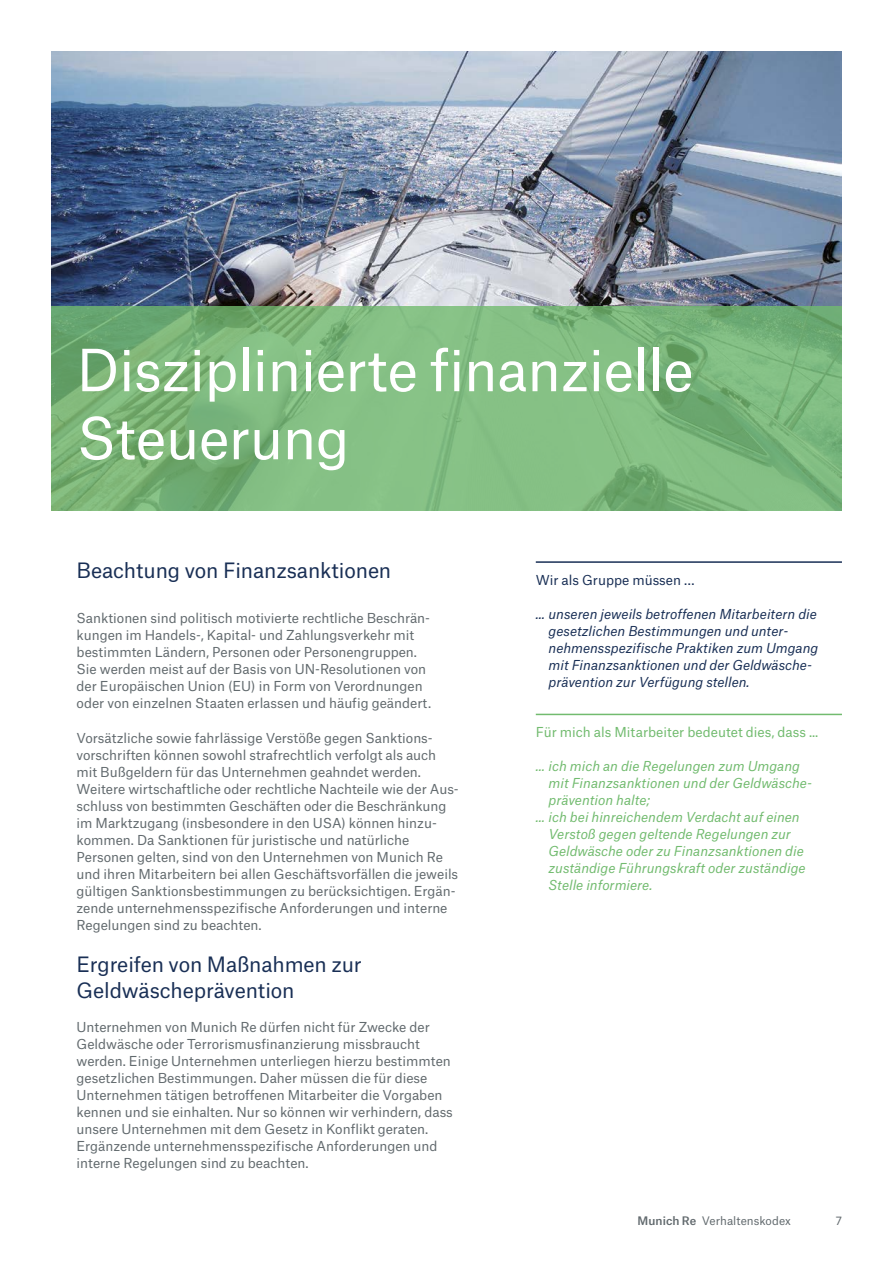
<style>
.page{position:relative;width:893px;height:1263px;background:#fff}
.page>*{position:absolute;margin:0;border:0;box-sizing:border-box;transform-origin:0 0}
.t1{font:55.5px/68.1px "Munich Re";letter-spacing:-.01em;color:#fff}
.t2{font:20.25px/25.5px "Munich Re";letter-spacing:-.005em;color:#192f55}
.t3{font:13.2px/17px "Munich Re";color:#626a6e}
.t4{font:italic 13.2px "Munich Re";color:#72bb6f}
.t5{font:italic 13.2px/17px "Munich Re";color:#192f55}
.t6{font:13.2px "Munich Re";color:#72bb6f}
.t7{font:13.2px "Munich Re";color:#192f55}
.t8{font:11.25px "Munich Re";letter-spacing:.005em;color:#626a6e}
.s1{font-weight:500}
</style>
<div class="page">
<img style="left:51px;top:51px;width:791px;height:255px">
<svg style="left:51px;top:306px;width:791px;height:204px;background:#7db87d"></svg>
<hr style="left:536px;top:561px;width:306px;height:2px;background:#192f55">
<hr style="left:536px;top:714px;width:306px;height:1px;background:#72bb6f">
<h1 class="t1" style="left:77px;top:330px;width:619px">Disziplinierte finanzielle<br>Steuerung</h1>
<h2 class="t2" style="left:77px;top:555px;width:316px">Beachtung von Finanzsanktionen</h2>
<p class="t3" style="left:77px;top:608px;width:356px">Sanktionen sind politisch motivierte rechtliche Beschrän&shy;kungen im Handels-, Kapital- und Zahlungsverkehr mit bestimmten Ländern, Personen oder Personengruppen.<br>Sie werden meist auf der Basis von UN-Resolutionen von der Europäischen Union (EU) in Form von Verordnungen oder von einzelnen Staaten erlassen und häufig geändert.</p>
<p class="t3" style="left:77px;top:728px;width:384px">Vorsätzliche sowie fahrlässige Verstöße gegen Sanktions&shy;vorschriften können sowohl strafrechtlich verfolgt als auch mit Bußgeldern für das Unternehmen geahndet werden.<br>Weitere wirtschaftliche oder rechtliche Nachteile wie der Aus&shy;schluss von bestimmten Geschäften oder die Beschränkung im Marktzugang (insbesondere in den USA) können hinzu&shy;kommen. Da Sanktionen für juristische und natürliche Personen gelten, sind von den Unternehmen von Munich Re und ihren Mitarbeitern bei allen Geschäftsvorfällen die jeweils gültigen Sanktionsbestimmungen zu berücksichtigen. Ergän&shy;zende unternehmensspezifische Anforderungen und interne Regelungen sind zu beachten.</p>
<h2 class="t2" style="left:77px;top:949px;width:287px">Ergreifen von Maßnahmen zur<br>Geldwäscheprävention</h2>
<p class="t3" style="left:77px;top:1017px;width:378px">Unternehmen von Munich Re dürfen nicht für Zwecke der Geldwäsche oder Terrorismusfinanzierung missbraucht werden. Einige Unternehmen unterliegen hierzu bestimmten gesetzlichen Bestimmungen. Daher müssen die für diese Unternehmen tätigen betroffenen Mitarbeiter die Vorgaben kennen und sie einhalten. Nur so können wir verhindern, dass unsere Unternehmen mit dem Gesetz in Konflikt geraten.<br>Ergänzende unternehmensspezifische Anforderungen und interne Regelungen sind zu beachten.</p>
<p class="t7" style="left:536px;top:569px;width:160px">Wir als Gruppe müssen …</p>
<p class="t5" style="left:549px;top:604px;width:271px;text-indent:-13px">… unseren jeweils betroffenen Mitarbeitern die gesetzlichen Bestimmungen und unter&shy;nehmensspezifische Praktiken zum Umgang mit Finanzsanktionen und der Geldwäsche&shy;prävention zur Verfügung stellen.</p>
<p class="t6" style="left:536px;top:721px;width:284px">Für mich als Mitarbeiter bedeutet dies, dass ...</p>
<p class="t4" style="left:536px;top:756px;width:266px">… ich mich an die Regelungen zum Umgang</p>
<p class="t4" style="left:549px;top:773px;width:263px">mit Finanzsanktionen und der Geldwäsche-</p>
<p class="t4" style="left:549px;top:790px;width:103px">prävention halte;</p>
<p class="t4" style="left:536px;top:807px;width:265px">… ich bei hinreichendem Verdacht auf einen</p>
<p class="t4" style="left:549px;top:824px;width:244px">Verstoß gegen geltende Regelungen zur</p>
<p class="t4" style="left:549px;top:841px;width:257px">Geldwäsche oder zu Finanzsanktionen die</p>
<p class="t4" style="left:549px;top:858px;width:258px">zuständige Führungskraft oder zuständige</p>
<p class="t4" style="left:549px;top:875px;width:105px">Stelle informiere.</p>
<p class="t8" style="left:638px;top:1212px;width:155px"><span class="s1">Munich Re</span> Verhaltenskodex</p>
<p class="t8" style="left:836px;top:1212px;width:8px">7</p>
</div>
